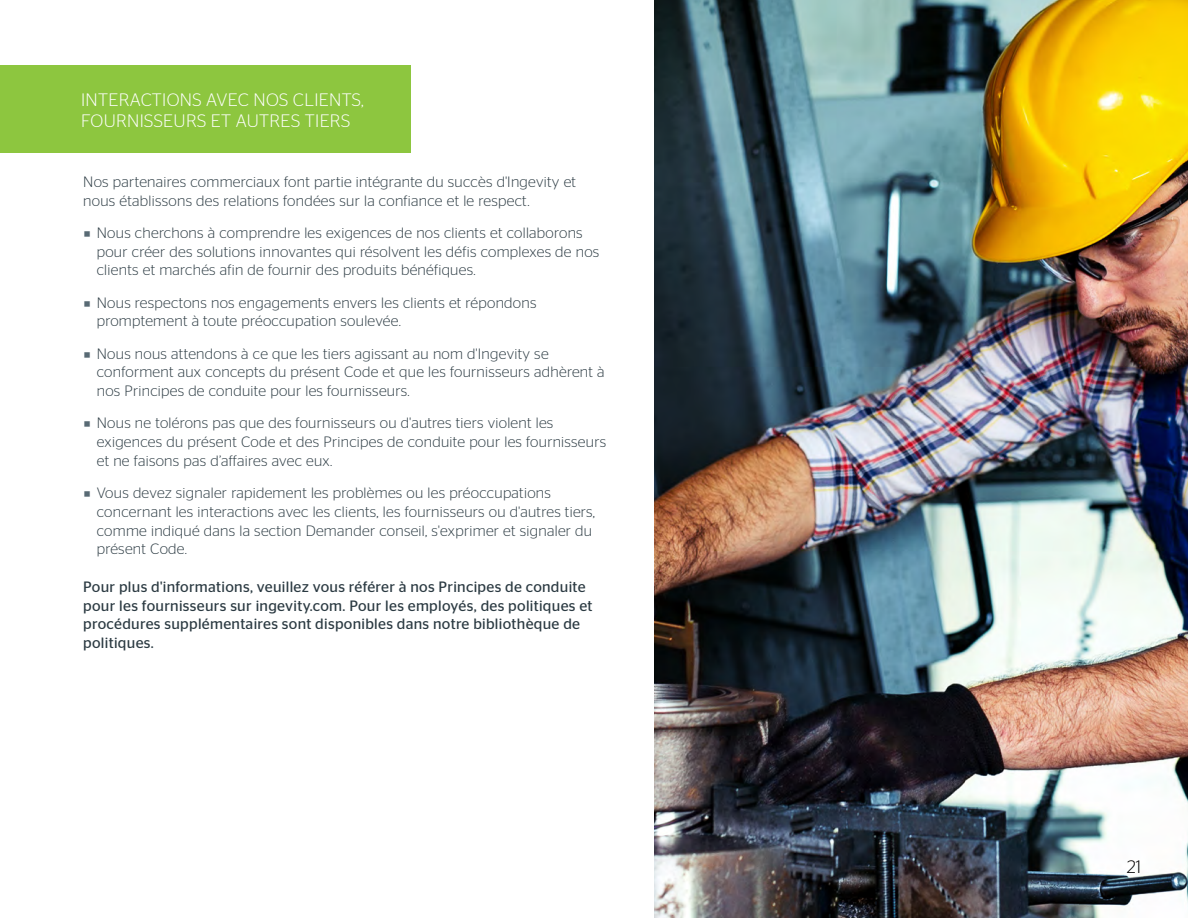
<style>
.page{position:relative;width:1188px;height:918px;background:#fff}
.page>*{position:absolute;margin:0;border:0;box-sizing:border-box;transform-origin:0 0}
.t1{font:300 18px/21.6px "Stag Sans";letter-spacing:.02em;color:#fff}
.t2{font:300 18px "Stag Sans";color:#000}
.t3{font:300 15px/18.8px "Stag Sans";letter-spacing:.02em;color:#2b3a42}
.t4{font:15px/18.8px "Stag Sans";letter-spacing:.02em;color:#2b3a42}
.s1{font-family:"Letter Gothic Std";font-weight:400;font-size:13.5px;color:#586a74}
</style>
<div class="page">
<img style="left:654px;top:0;width:534px;height:918px">
<div style="left:0;top:66px;width:410px;height:87px;background:#8dc63f"></div>
<p class="t1" style="left:81px;top:88px;width:284px">INTERACTIONS AVEC NOS CLIENTS,<br>FOURNISSEURS ET AUTRES TIERS</p>
<p class="t3" style="left:83px;top:172px;width:494px">Nos partenaires commerciaux font partie intégrante du succès d'Ingevity et nous établissons des relations fondées sur la confiance et le respect.</p>
<p class="t3" style="left:97px;top:223px;width:504px;text-indent:-13px"><span class="s1">■</span> Nous cherchons à comprendre les exigences de nos clients et collaborons pour créer des solutions innovantes qui résolvent les défis complexes de nos clients et marchés afin de fournir des produits bénéfiques.</p>
<p class="t3" style="left:97px;top:293px;width:441px;text-indent:-13px"><span class="s1">■</span> Nous respectons nos engagements envers les clients et répondons promptement à toute préoccupation soulevée.</p>
<p class="t3" style="left:97px;top:344px;width:509px;text-indent:-13px"><span class="s1">■</span> Nous nous attendons à ce que les tiers agissant au nom d'Ingevity se conforment aux concepts du présent Code et que les fournisseurs adhèrent à nos Principes de conduite pour les fournisseurs.</p>
<p class="t3" style="left:97px;top:414px;width:511px;text-indent:-13px"><span class="s1">■</span> Nous ne tolérons pas que des fournisseurs ou d'autres tiers violent les exigences du présent Code et des Principes de conduite pour les fournisseurs et ne faisons pas d’affaires avec eux.</p>
<p class="t3" style="left:97px;top:483px;width:500px;text-indent:-13px"><span class="s1">■</span> Vous devez signaler rapidement les problèmes ou les préoccupations concernant les interactions avec les clients, les fournisseurs ou d'autres tiers, comme indiqué dans la section Demander conseil, s'exprimer et signaler du présent Code.</p>
<p class="t4" style="left:83px;top:577px;width:511px">Pour plus d'informations, veuillez vous référer à nos Principes de conduite pour les fournisseurs sur ingevity.com. Pour les employés, des politiques et procédures supplémentaires sont disponibles dans notre bibliothèque de politiques.</p>
<p class="t2" style="left:1127px;top:857px;width:16px">21</p>
</div>
